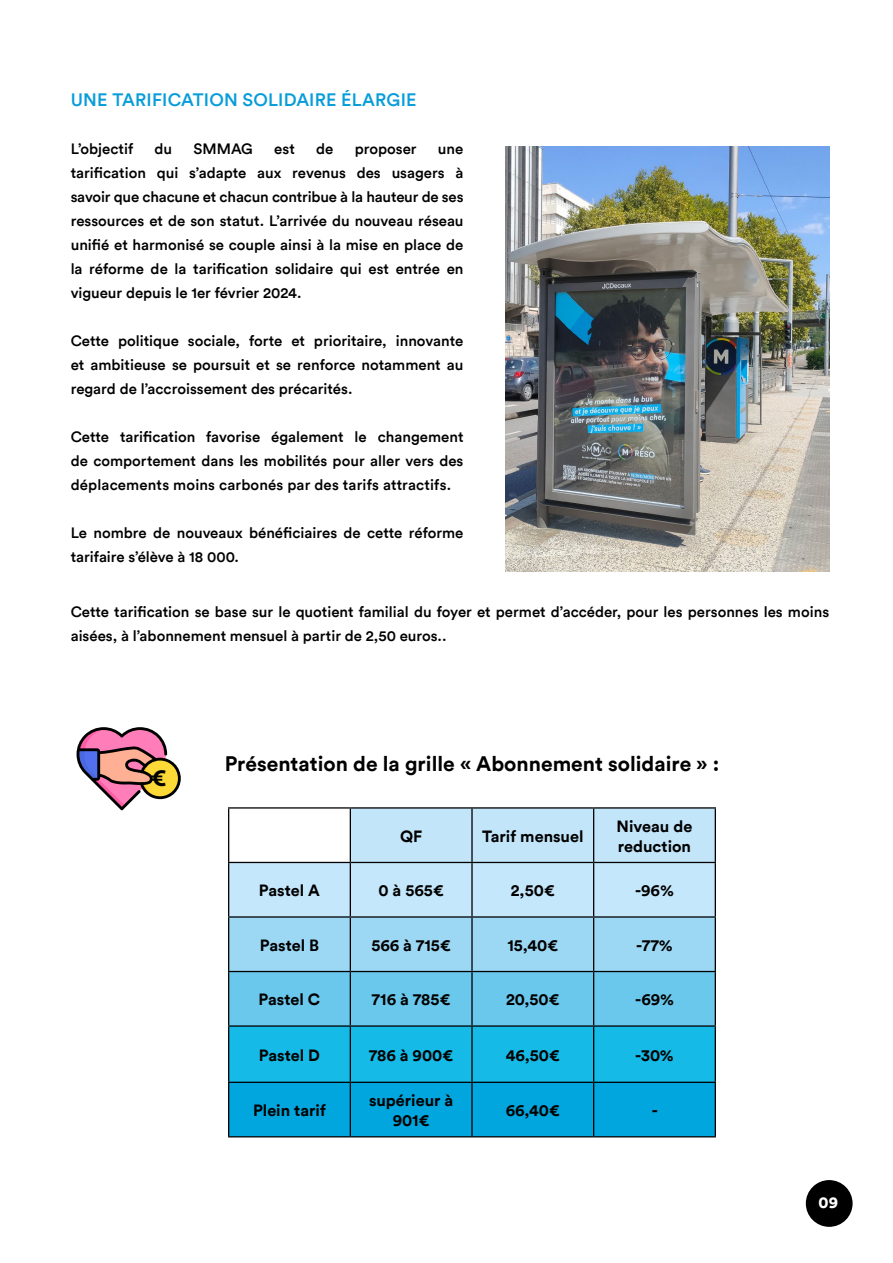
<style>
.page{position:relative;width:893px;height:1263px;background:#fff}
.page>*{position:absolute;margin:0;border:0;box-sizing:border-box;transform-origin:0 0}
.t1{font:900 22.35px "Apertura";color:#000}
.t2{font:700 21px "Circular";color:#000}
.t3{font:500 18px "Circular";letter-spacing:.01em;color:#089dd9}
.t4{font:700 16.2px/19.5px "Circular";color:#000}
.t5{font:900 15.9px "Circular";color:#fff}
.t6{font:500 15px/24px "Circular";color:#000;text-align:justify}
</style>
<div class="page">
<svg style="left:229px;top:808px;width:486px;height:328px;background:#71cbed"></svg>
<hr style="left:228px;top:807px;width:122px;height:1px;background:#000">
<hr style="left:228px;top:808px;width:1px;height:54px;background:#000">
<hr style="left:350px;top:807px;width:122px;height:1px;background:#000">
<hr style="left:350px;top:808px;width:1px;height:54px;background:#000">
<hr style="left:472px;top:807px;width:122px;height:1px;background:#000">
<hr style="left:471px;top:808px;width:2px;height:54px;background:#000">
<hr style="left:594px;top:807px;width:122px;height:1px;background:#000">
<hr style="left:593px;top:808px;width:1px;height:54px;background:#000">
<hr style="left:715px;top:808px;width:1px;height:54px;background:#000">
<hr style="left:228px;top:862px;width:122px;height:1px;background:#000">
<hr style="left:228px;top:863px;width:1px;height:53px;background:#000">
<hr style="left:350px;top:862px;width:122px;height:1px;background:#000">
<hr style="left:350px;top:863px;width:1px;height:53px;background:#000">
<hr style="left:472px;top:862px;width:122px;height:1px;background:#000">
<hr style="left:471px;top:863px;width:2px;height:53px;background:#000">
<hr style="left:594px;top:862px;width:122px;height:1px;background:#000">
<hr style="left:593px;top:863px;width:1px;height:53px;background:#000">
<hr style="left:715px;top:863px;width:1px;height:53px;background:#000">
<hr style="left:228px;top:916px;width:122px;height:2px;background:#000">
<hr style="left:228px;top:918px;width:1px;height:53px;background:#000">
<hr style="left:350px;top:916px;width:122px;height:2px;background:#000">
<hr style="left:350px;top:918px;width:1px;height:53px;background:#000">
<hr style="left:472px;top:916px;width:122px;height:2px;background:#000">
<hr style="left:471px;top:918px;width:2px;height:53px;background:#000">
<hr style="left:594px;top:916px;width:122px;height:2px;background:#000">
<hr style="left:593px;top:918px;width:1px;height:53px;background:#000">
<hr style="left:715px;top:918px;width:1px;height:53px;background:#000">
<hr style="left:228px;top:971px;width:122px;height:1px;background:#000">
<hr style="left:228px;top:972px;width:1px;height:53px;background:#000">
<hr style="left:350px;top:971px;width:122px;height:1px;background:#000">
<hr style="left:350px;top:972px;width:1px;height:53px;background:#000">
<hr style="left:472px;top:971px;width:122px;height:1px;background:#000">
<hr style="left:471px;top:972px;width:2px;height:53px;background:#000">
<hr style="left:594px;top:971px;width:122px;height:1px;background:#000">
<hr style="left:593px;top:972px;width:1px;height:53px;background:#000">
<hr style="left:715px;top:972px;width:1px;height:53px;background:#000">
<hr style="left:228px;top:1025px;width:122px;height:2px;background:#000">
<hr style="left:228px;top:1027px;width:1px;height:55px;background:#000">
<hr style="left:350px;top:1025px;width:122px;height:2px;background:#000">
<hr style="left:350px;top:1027px;width:1px;height:55px;background:#000">
<hr style="left:472px;top:1025px;width:122px;height:2px;background:#000">
<hr style="left:471px;top:1027px;width:2px;height:55px;background:#000">
<hr style="left:594px;top:1025px;width:122px;height:2px;background:#000">
<hr style="left:593px;top:1027px;width:1px;height:55px;background:#000">
<hr style="left:715px;top:1027px;width:1px;height:55px;background:#000">
<hr style="left:228px;top:1082px;width:122px;height:1px;background:#000">
<hr style="left:228px;top:1083px;width:1px;height:53px;background:#000">
<hr style="left:350px;top:1082px;width:122px;height:1px;background:#000">
<hr style="left:350px;top:1083px;width:1px;height:53px;background:#000">
<hr style="left:472px;top:1082px;width:122px;height:1px;background:#000">
<hr style="left:471px;top:1083px;width:2px;height:53px;background:#000">
<hr style="left:594px;top:1082px;width:122px;height:1px;background:#000">
<hr style="left:593px;top:1083px;width:1px;height:53px;background:#000">
<hr style="left:715px;top:1083px;width:1px;height:53px;background:#000">
<hr style="left:228px;top:1136px;width:122px;height:1px;background:#000">
<hr style="left:350px;top:1136px;width:122px;height:1px;background:#000">
<hr style="left:472px;top:1136px;width:122px;height:1px;background:#000">
<hr style="left:594px;top:1136px;width:122px;height:1px;background:#000">
<div style="left:806px;top:1180px;width:47px;height:47px;background:#000;border-radius:50%"></div>
<svg style="left:76px;top:727px;width:105px;height:83px"></svg>
<img style="left:505px;top:147px;width:324px;height:425px">
<p class="t3" style="left:71px;top:88px;width:347px">UNE TARIFICATION SOLIDAIRE ÉLARGIE</p>
<p class="t6" style="left:71px;top:136px;width:64px">L’objectif</p>
<p class="t6" style="left:155px;top:136px;width:19px">du</p>
<p class="t6" style="left:194px;top:136px;width:61px">SMMAG</p>
<p class="t6" style="left:274px;top:136px;width:22px">est</p>
<p class="t6" style="left:316px;top:136px;width:19px">de</p>
<p class="t6" style="left:355px;top:136px;width:63px">proposer</p>
<p class="t6" style="left:71px;top:136px;width:394px;text-indent:367px">une tarification qui s’adapte aux revenus des usagers à savoir que chacune et chacun contribue à la hauteur de ses ressources et de son statut. L’arrivée du nouveau réseau unifié et harmonisé se couple ainsi à la mise en place de la réforme de la tarification solidaire qui est entrée en vigueur depuis le 1er février 2024.</p>
<p class="t6" style="left:71px;top:328px;width:394px">Cette politique sociale, forte et prioritaire, innovante et ambitieuse se poursuit et se renforce notamment au regard de l’accroissement des précarités.</p>
<p class="t6" style="left:71px;top:424px;width:394px">Cette tarification favorise également le changement de comportement dans les mobilités pour aller vers des déplacements moins carbonés par des tarifs attractifs.</p>
<p class="t6" style="left:71px;top:520px;width:394px">Le nombre de nouveaux bénéficiaires de cette réforme tarifaire s’élève à 18 000.</p>
<p class="t6" style="left:71px;top:599px;width:760px">Cette tarification se base sur le quotient familial du foyer et permet d’accéder, pour les personnes les moins aisées, à l’abonnement mensuel à partir de 2,50 euros..</p>
<h1 class="t1" style="left:151px;top:765px;width:16px">€</h1>
<h2 class="t2" style="left:225px;top:750px;width:496px">Présentation de la grille « Abonnement solidaire » :</h2>
<p class="t4" style="left:400px;top:826px;width:24px">QF</p>
<p class="t4" style="left:482px;top:826px;width:103px">Tarif mensuel</p>
<p class="t4" style="left:617px;top:816px;width:77px">Niveau de reduction</p>
<p class="t4" style="left:259px;top:880px;width:63px">Pastel A</p>
<p class="t4" style="left:378px;top:880px;width:67px">0 à 565€</p>
<p class="t4" style="left:511px;top:880px;width:46px">2,50€</p>
<p class="t4" style="left:635px;top:880px;width:40px">-96%</p>
<p class="t4" style="left:260px;top:935px;width:61px">Pastel B</p>
<p class="t4" style="left:371px;top:935px;width:81px">566 à 715€</p>
<p class="t4" style="left:507px;top:935px;width:52px">15,40€</p>
<p class="t4" style="left:636px;top:935px;width:38px">-77%</p>
<p class="t4" style="left:259px;top:989px;width:63px">Pastel C</p>
<p class="t4" style="left:372px;top:989px;width:80px">716 à 785€</p>
<p class="t4" style="left:506px;top:989px;width:55px">20,50€</p>
<p class="t4" style="left:635px;top:989px;width:40px">-69%</p>
<p class="t4" style="left:259px;top:1045px;width:63px">Pastel D</p>
<p class="t4" style="left:369px;top:1045px;width:86px">786 à 900€</p>
<p class="t4" style="left:506px;top:1045px;width:56px">46,50€</p>
<p class="t4" style="left:635px;top:1045px;width:40px">-30%</p>
<p class="t4" style="left:253px;top:1100px;width:74px">Plein tarif</p>
<p class="t4" style="left:369px;top:1090px;width:86px;text-align:center">supérieur à<br>901€</p>
<p class="t4" style="left:506px;top:1100px;width:56px">66,40€</p>
<p class="t4" style="left:652px;top:1100px;width:8px">-</p>
<p class="t5" style="left:819px;top:1191px;width:21px">09</p>
</div>
